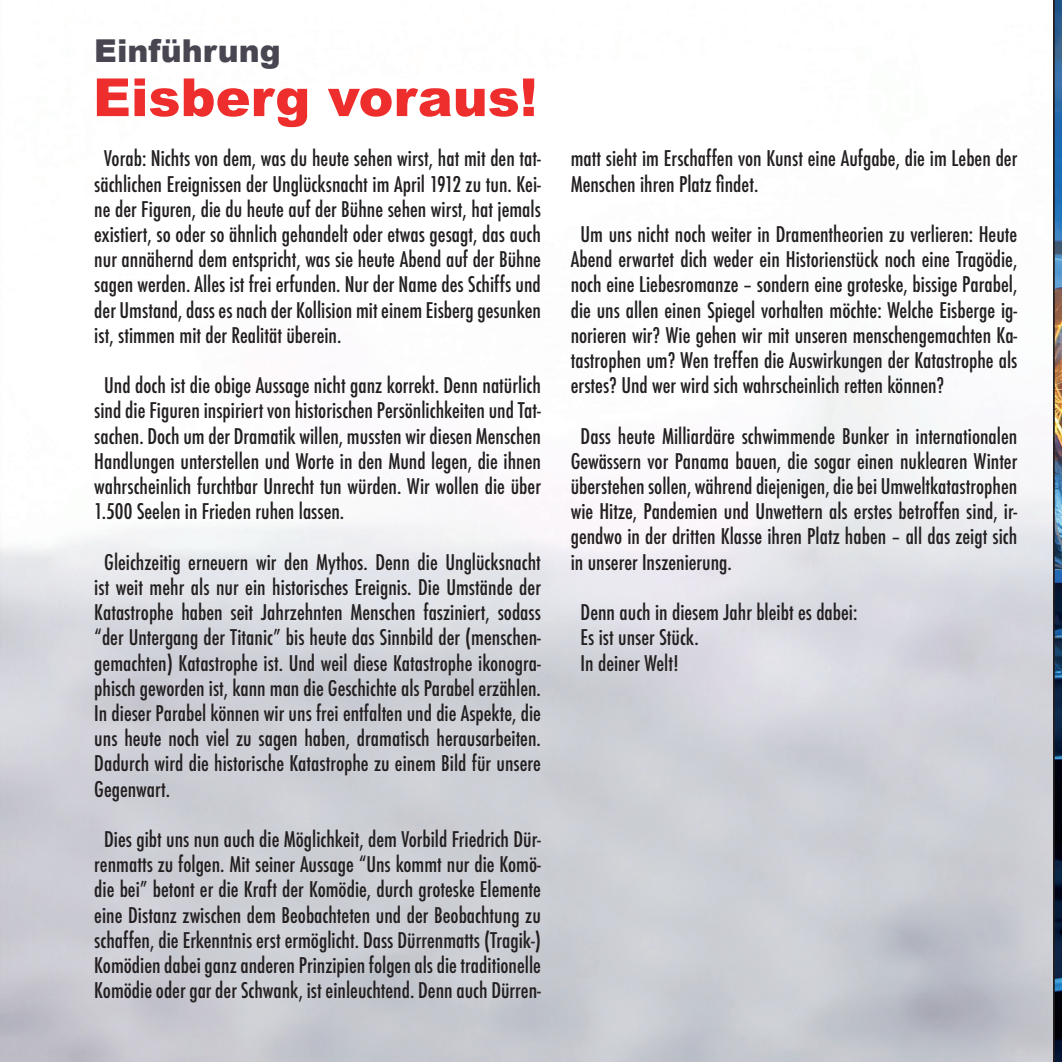
<style>
.page{position:relative;width:1062px;height:1062px;background:#fff}
.page>*{position:absolute;margin:0;border:0;box-sizing:border-box;transform-origin:0 0}
.t1{font:900 52.5px "Arial";color:#ee2d2d}
.t2{font:900 31.5px "Arial";color:#494651}
.t3{font:500 condensed 21px/25.2px "Futura";color:#231f20;text-align:justify}
.s1{font-family:"Skia";font-weight:400;color:#fff}
</style>
<div class="page">
<img style="left:1053px;top:0;width:9px;height:1062px">
<h2 class="t2" style="left:94px;top:28px;width:188px">Einführung</h2>
<h1 class="t1" style="left:93px;top:59px;width:827px">Eisberg voraus!<span class="s1">von Robin Hood</span></h1>
<p class="t3" style="left:94px;top:146px;width:448px;text-indent:10px">Vorab: Nichts von dem, was du heute sehen wirst, hat mit den tat&shy;sächlichen Ereignissen der Unglücksnacht im April 1912 zu tun. Kei&shy;ne der Figuren, die du heute auf der Bühne sehen wirst, hat jemals existiert, so oder so ähnlich gehandelt oder etwas gesagt, das auch nur annähernd dem entspricht, was sie heute Abend auf der Bühne sagen werden. Alles ist frei erfunden. Nur der Name des Schiffs und der Umstand, dass es nach der Kollision mit einem Eisberg gesunken ist, stimmen mit der Realität überein.</p>
<p class="t3" style="left:94px;top:373px;width:448px;text-indent:10px">Und doch ist die obige Aussage nicht ganz korrekt. Denn natürlich sind die Figuren inspiriert von historischen Persönlichkeiten und Tat&shy;sachen. Doch um der Dramatik willen, mussten wir diesen Menschen Handlungen unterstellen und Worte in den Mund legen, die ihnen wahrscheinlich furchtbar Unrecht tun würden. Wir wollen die über 1.500 Seelen in Frieden ruhen lassen.</p>
<p class="t3" style="left:94px;top:549px;width:448px;text-indent:10px">Gleichzeitig erneuern wir den Mythos. Denn die Unglücksnacht ist weit mehr als nur ein historisches Ereignis. Die Umstände der Katastrophe haben seit Jahrzehnten Menschen fasziniert, sodass “der Untergang der Titanic” bis heute das Sinnbild der (menschen&shy;gemachten) Katastrophe ist. Und weil diese Katastrophe ikonogra&shy;phisch geworden ist, kann man die Geschichte als Parabel erzählen.<br>In dieser Parabel können wir uns frei entfalten und die Aspekte, die uns heute noch viel zu sagen haben, dramatisch herausarbeiten.<br>Dadurch wird die historische Katastrophe zu einem Bild für unsere Gegenwart.</p>
<p class="t3" style="left:94px;top:826px;width:448px;text-align:center">Dies gibt uns nun auch die Möglichkeit, dem Vorbild Friedrich Dür&shy;renmatts zu folgen. Mit seiner Aussage “Uns kommt nur die Komö&shy;die bei” betont er die Kraft der Komödie, durch groteske Elemente eine Distanz zwischen dem Beobachteten und der Beobachtung zu schaffen, die Erkenntnis erst ermöglicht. Dass Dürrenmatts (Tragik-)<br>Komödien dabei ganz anderen Prinzipien folgen als die traditionelle Komödie oder gar der Schwank, ist einleuchtend. Denn auch Dürren-</p>
<p class="t3" style="left:570px;top:146px;width:448px">matt sieht im Erschaffen von Kunst eine Aufgabe, die im Leben der<br>Menschen ihren Platz findet.</p>
<p class="t3" style="left:570px;top:222px;width:448px;text-indent:10px">Um uns nicht noch weiter in Dramentheorien zu verlieren: Heute Abend erwartet dich weder ein Historienstück noch eine Tragödie, noch eine Liebesromanze – sondern eine groteske, bissige Parabel, die uns allen einen Spiegel vorhalten möchte: Welche Eisberge ig&shy;norieren wir? Wie gehen wir mit unseren menschengemachten Ka&shy;tastrophen um? Wen treffen die Auswirkungen der Katastrophe als erstes? Und wer wird sich wahrscheinlich retten können?</p>
<p class="t3" style="left:570px;top:423px;width:448px;text-indent:10px">Dass heute Milliardäre schwimmende Bunker in internationalen Gewässern vor Panama bauen, die sogar einen nuklearen Winter überstehen sollen, während diejenigen, die bei Umweltkatastrophen wie Hitze, Pandemien und Unwettern als erstes betroffen sind, ir&shy;gendwo in der dritten Klasse ihren Platz haben – all das zeigt sich in unserer Inszenierung.</p>
<p class="t3" style="left:580px;top:600px;width:278px;text-align:left">Denn auch in diesem Jahr bleibt es dabei:<br>Es ist unser Stück.<br>In deiner Welt!</p>
</div>
